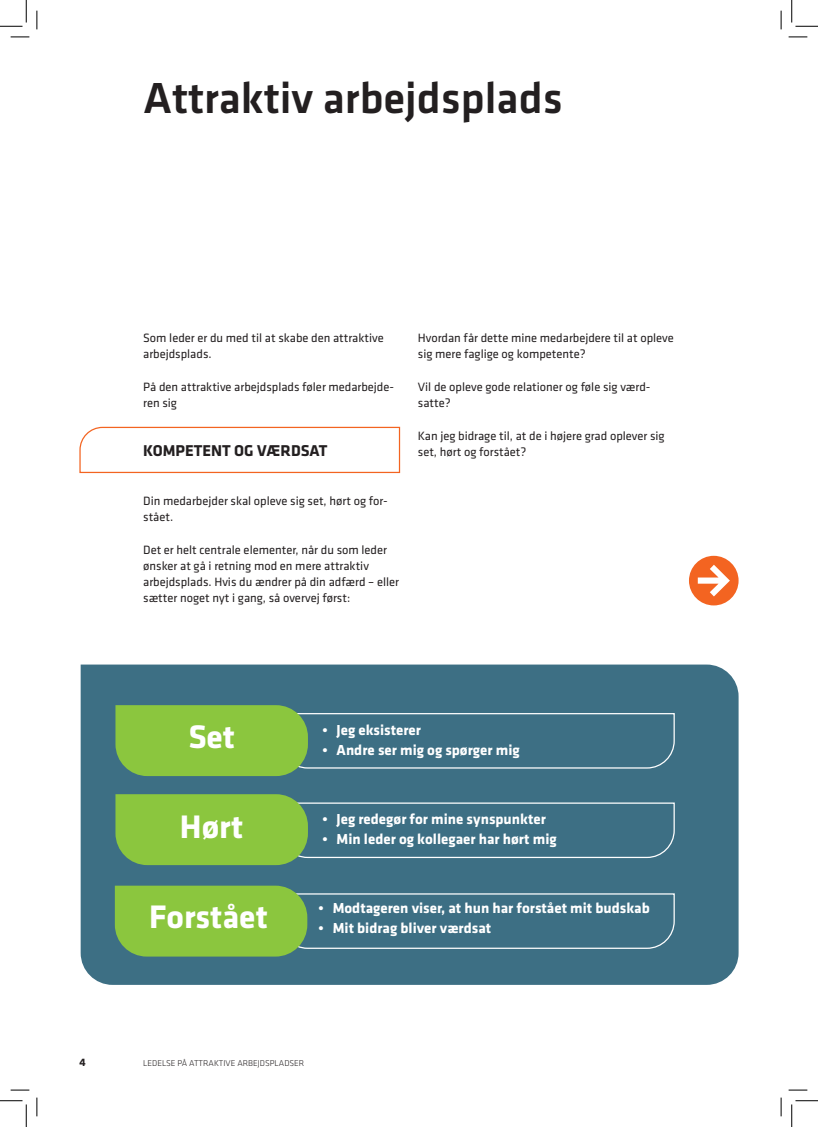
<style>
.page{position:relative;width:818px;height:1127px;background:#fff}
.page>*{position:absolute;margin:0;border:0;box-sizing:border-box;transform-origin:0 0}
.Overskrift_opslag_1{font:500 45px "Klavika";color:#231f20}
.bread{font:700 33.75px "Klavika";color:#fff}
.BAR_Brød{font:700 16.25px "Klavika";color:#231f20}
.bullets_grey{font:700 15px "Klavika";color:#fff}
.BAR_Brød-2{font:12.5px/16.2px "Klavika";color:#231f20}
.t1{font:700 11.25px "Klavika";color:#231f20}
.t2{font:300 8.75px "Klavika";color:#231f20}
</style>
<div class="page">
<div style="left:81px;top:664px;width:657px;height:320px;background:#3d6f84"></div>
<svg style="left:689px;top:555px;width:49px;height:50px"></svg>
<svg style="left:79px;top:426px;width:322px;height:47px"></svg>
<svg style="left:115px;top:705px;width:560px;height:70px;background:#5b8f70"></svg>
<svg style="left:115px;top:794px;width:560px;height:70px;background:#5b8f70"></svg>
<svg style="left:115px;top:885px;width:560px;height:71px;background:#5b8e70"></svg>
<svg style="left:11px;top:36px;width:18px;height:2px"></svg>
<svg style="left:788px;top:36px;width:19px;height:2px"></svg>
<svg style="left:11px;top:1089px;width:18px;height:1px"></svg>
<svg style="left:788px;top:1089px;width:19px;height:1px"></svg>
<svg style="left:36px;top:11px;width:2px;height:18px"></svg>
<svg style="left:36px;top:1097px;width:2px;height:18px"></svg>
<svg style="left:780px;top:11px;width:2px;height:18px"></svg>
<svg style="left:780px;top:1097px;width:2px;height:18px"></svg>
<svg style="left:0;top:0;width:27px;height:27px"></svg>
<svg style="left:0;top:1100px;width:27px;height:26px"></svg>
<svg style="left:791px;top:0;width:27px;height:27px"></svg>
<svg style="left:791px;top:1100px;width:27px;height:26px"></svg>
<p class="Overskrift_opslag_1" style="left:143px;top:68px;width:421px">Attraktiv arbejdsplads</p>
<p class="BAR_Brød-2" style="left:143px;top:329px;width:242px">Som leder er du med til at skabe den attraktive arbejdsplads.</p>
<p class="BAR_Brød-2" style="left:143px;top:378px;width:252px">På den attraktive arbejdsplads føler medarbejde&shy;ren sig</p>
<p class="BAR_Brød" style="left:143px;top:438px;width:186px">KOMPETENT OG VÆRDSAT</p>
<p class="BAR_Brød-2" style="left:143px;top:492px;width:246px">Din medarbejder skal opleve sig set, hørt og for&shy;stået.</p>
<p class="BAR_Brød-2" style="left:143px;top:540px;width:257px">Det er helt centrale elementer, når du som leder ønsker at gå i retning mod en mere attraktiv arbejdsplads. Hvis du ændrer på din adfærd – eller sætter noget nyt i gang, så overvej først:</p>
<p class="BAR_Brød-2" style="left:418px;top:329px;width:258px">Hvordan får dette mine medarbejdere til at opleve sig mere faglige og kompetente?</p>
<p class="BAR_Brød-2" style="left:418px;top:378px;width:234px">Vil de opleve gode relationer og føle sig værd&shy;satte?</p>
<p class="BAR_Brød-2" style="left:418px;top:427px;width:248px">Kan jeg bidrage til, at de i højere grad oplever sig set, hørt og forstået?</p>
<p class="bread" style="left:188px;top:712px;width:48px">Set</p>
<p class="bullets_grey" style="left:322px;top:719px;width:100px">• Jeg eksisterer</p>
<p class="bullets_grey" style="left:322px;top:738px;width:199px">• Andre ser mig og spørger mig</p>
<p class="bread" style="left:180px;top:802px;width:65px">Hørt</p>
<p class="bullets_grey" style="left:322px;top:808px;width:225px">• Jeg redegør for mine synspunkter</p>
<p class="bullets_grey" style="left:322px;top:828px;width:236px">• Min leder og kollegaer har hørt mig</p>
<p class="bread" style="left:149px;top:892px;width:120px">Forstået</p>
<p class="bullets_grey" style="left:319px;top:897px;width:333px">• Modtageren viser, at hun har forstået mit budskab</p>
<p class="bullets_grey" style="left:319px;top:916px;width:174px">• Mit bidrag bliver værdsat</p>
<p class="t1" style="left:79px;top:1053px;width:8px">4</p>
<p class="t2" style="left:143px;top:1057px;width:163px">LEDELSE PÅ ATTRAKTIVE ARBEJDSPLADSER</p>
</div>
